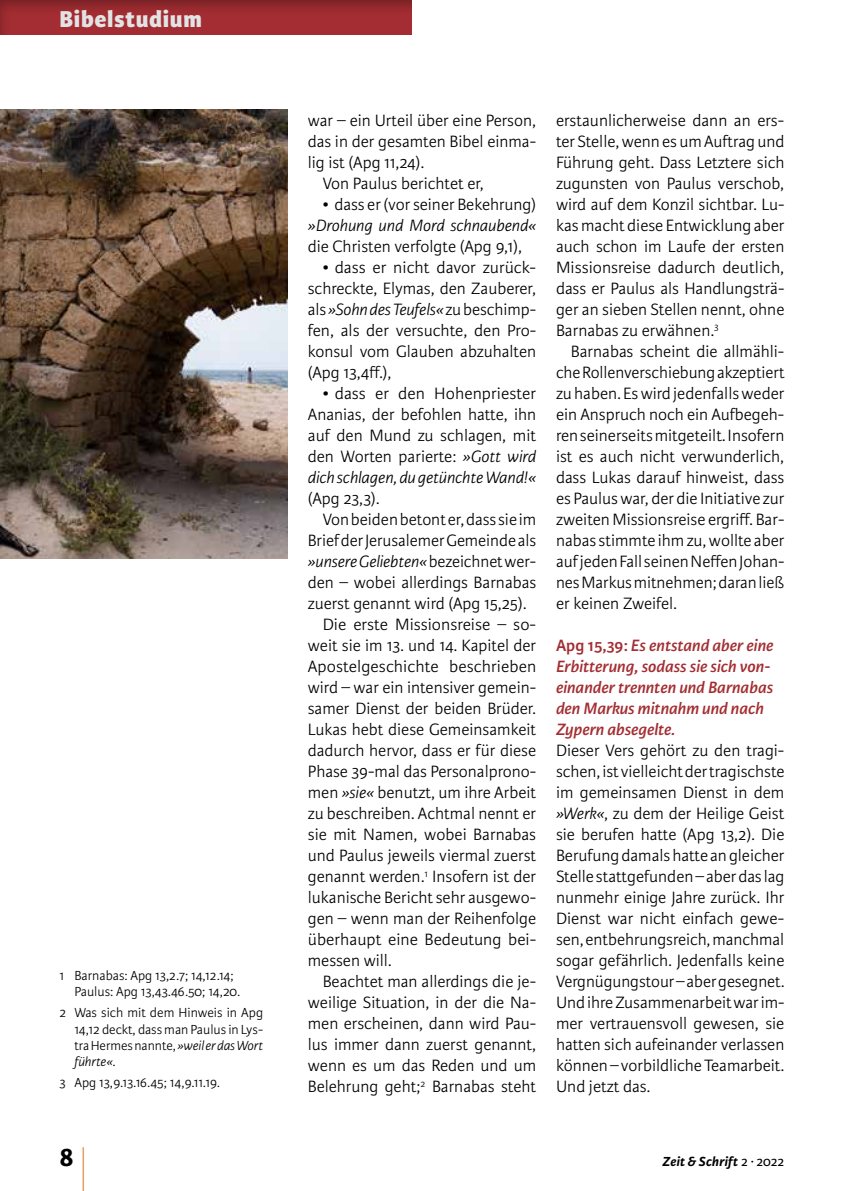
<style>
.page{position:relative;width:844px;height:1191px;background:#fff}
.page>*{position:absolute;margin:0;border:0;box-sizing:border-box;transform-origin:0 0}
.t1{font:300 59.5px "Karmina Sans Basic";color:#df7427;scale:.29 1}
.t2{font:700 28px "Karmina Sans Basic";color:#000}
.t3{font:800 24.5px "Karmina Sans Basic";letter-spacing:.025em;color:#e2e3e4}
.t4{font:300 17.5px/21px "Karmina Sans Basic";color:#000;text-align:justify}
.t5{font:italic 600 17.5px/21px "Karmina Sans Basic";color:#a32d32}
.t6{font:italic 300 17.5px "Karmina Sans Basic";color:#000}
.t7{font:300 14px/16.1px "Karmina Sans Basic";color:#000}
.t8{font:300 14px "Karmina Sans Basic";letter-spacing:-.025em;color:#000}
.t9{font:italic 700 14px "Karmina Sans Basic";letter-spacing:.015em;color:#000}
.s1{font-style:italic}
.s2{font-style:normal}
.s3{font-weight:400;font-style:normal}
</style>
<div class="page">
<div style="left:0;top:0;width:413px;height:35px;background:#000;opacity:.3"></div>
<img style="left:0;top:109px;width:288px;height:449px">
<h3 class="t3" style="left:60px;top:4px;width:144px">Bibelstudium</h3>
<p class="t7" style="left:74px;top:968px;width:167px;text-indent:-15px">1 Barnabas: Apg 13,2.7; 14,12.14;<br>Paulus: Apg 13,43.46.50; 14,20.</p>
<p class="t7" style="left:74px;top:1005px;width:190px;text-align:justify;text-indent:-15px">2 Was sich mit dem Hinweis in Apg 14,12 deckt, dass man Paulus in Lys&shy;tra Hermes nannte, <span class="s1">»weil er das Wort führte«</span>.</p>
<p class="t8" style="left:60px;top:1074px;width:162px">3 Apg 13,9.13.16.45; 14,9.11.19.</p>
<p class="t4" style="left:308px;top:110px;width:230px">war – ein Urteil über eine Person,</p>
<p class="t4" style="left:308px;top:131px;width:230px">das in der gesamten Bibel einma-</p>
<p class="t4" style="left:308px;top:152px;width:118px">lig ist (Apg 11,24).</p>
<p class="t4" style="left:322px;top:173px;width:163px">Von Paulus berichtet er,</p>
<p class="t4" style="left:322px;top:194px;width:215px">• dass er(vorseiner Bekehrung)</p>
<p class="t6" style="left:308px;top:216px;width:230px">»Drohung und Mord schnaubend«</p>
<p class="t4" style="left:308px;top:236px;width:216px">die Christen verfolgte (Apg 9,1),</p>
<p class="t4" style="left:308px;top:257px;width:230px;text-indent:15px">• dass er nicht davor zurück&shy;schreckte, Elymas, den Zauberer, als <span class="s1">»Sohn des Teufels«</span> zu beschimp&shy;fen, als der versuchte, den Pro&shy;konsul vom Glauben abzuhalten (Apg 13,4ff.),</p>
<p class="t4" style="left:308px;top:383px;width:230px;text-indent:15px">• dass er den Hohenpriester Ananias, der befohlen hatte, ihn auf den Mund zu schlagen, mit den Worten parierte: <span class="s1">»Gott wird dich schlagen, du getünchte Wand!«</span></p>
<p class="t4" style="left:308px;top:488px;width:73px">(Apg 23,3).</p>
<p class="t4" style="left:322px;top:509px;width:215px">Von beiden betont er, dass sie im</p>
<p class="t4" style="left:308px;top:530px;width:230px">Brief der Jerusalemer Gemeinde als</p>
<p class="t6" style="left:308px;top:552px;width:230px">»unsere Geliebten« <span class="s2">bezeichnet wer-</span></p>
<p class="t4" style="left:308px;top:572px;width:230px">den – wobei allerdings Barnabas</p>
<p class="t4" style="left:308px;top:593px;width:220px">zuerst genannt wird (Apg 15,25).</p>
<p class="t4" style="left:322px;top:614px;width:215px">Die erste Missionsreise – so-</p>
<p class="t4" style="left:308px;top:635px;width:230px">weit sie im 13. und 14. Kapitel der</p>
<p class="t4" style="left:308px;top:656px;width:230px">Apostelgeschichte beschrieben</p>
<p class="t4" style="left:308px;top:677px;width:230px">wird – war ein intensiver gemein-</p>
<p class="t4" style="left:308px;top:698px;width:230px">samer Dienst der beiden Brüder.</p>
<p class="t4" style="left:308px;top:719px;width:230px">Lukas hebt diese Gemeinsamkeit</p>
<p class="t4" style="left:308px;top:740px;width:230px">dadurch hervor, dass er für diese</p>
<p class="t4" style="left:308px;top:761px;width:230px">Phase 39-mal das Personalprono-</p>
<p class="t4" style="left:308px;top:782px;width:230px">men <span class="s1">»sie«</span> benutzt, um ihre Arbeit</p>
<p class="t4" style="left:308px;top:803px;width:230px">zu beschreiben. Achtmal nennt er</p>
<p class="t4" style="left:308px;top:824px;width:230px">sie mit Namen, wobei Barnabas</p>
<p class="t4" style="left:308px;top:845px;width:230px">und Paulus jeweils viermal zuerst</p>
<p class="t4" style="left:308px;top:866px;width:230px">genannt werden.<sup>1</sup> Insofern ist der</p>
<p class="t4" style="left:308px;top:887px;width:230px">lukanische Bericht sehr ausgewo-</p>
<p class="t4" style="left:308px;top:908px;width:230px">gen – wenn man der Reihenfolge</p>
<p class="t4" style="left:308px;top:929px;width:230px">überhaupt eine Bedeutung bei-</p>
<p class="t4" style="left:308px;top:950px;width:85px">messen will.</p>
<p class="t4" style="left:322px;top:971px;width:215px">Beachtet man allerdings die je-</p>
<p class="t4" style="left:308px;top:992px;width:230px">weilige Situation, in der die Na-</p>
<p class="t4" style="left:308px;top:1013px;width:230px">men erscheinen, dann wird Pau-</p>
<p class="t4" style="left:308px;top:1034px;width:230px">lus immer dann zuerst genannt,</p>
<p class="t4" style="left:308px;top:1055px;width:230px">wenn es um das Reden und um</p>
<p class="t4" style="left:308px;top:1076px;width:230px">Belehrung geht;<sup>2</sup> Barnabas steht</p>
<p class="t4" style="left:556px;top:110px;width:230px">erstaunlicherweise dann an ers&shy;ter Stelle, wenn es um Auftrag und Führung geht. Dass Letztere sich zugunsten von Paulus verschob, wird auf dem Konzil sichtbar. Lu&shy;kas macht diese Entwicklung aber auch schon im Laufe der ersten Missionsreise dadurch deutlich, dass er Paulus als Handlungsträ&shy;ger an sieben Stellen nennt, ohne Barnabas zu erwähnen.<sup>3</sup></p>
<p class="t4" style="left:556px;top:341px;width:230px;text-indent:15px">Barnabas scheint die allmähli&shy;che Rollenverschiebung akzeptiert zu haben. Es wird jedenfalls weder ein Anspruch noch ein Aufbegeh&shy;ren seinerseits mitgeteilt. Insofern ist es auch nicht verwunderlich, dass Lukas darauf hinweist, dass es Paulus war, der die Initiative zur zweiten Missionsreise ergriff. Bar&shy;nabas stimmte ihm zu, wollte aber auf jeden Fall seinen Neffen Johan&shy;nes Markus mitnehmen; daran ließ er keinen Zweifel.</p>
<p class="t5" style="left:556px;top:635px;width:219px"><span class="s2">Apg 15,39:</span> Es entstand aber eine<br>Erbitterung, sodass sie sich von&shy;einander trennten und Barnabas den Markus mitnahm und nach<br>Zypern absegelte.</p>
<p class="t4" style="left:556px;top:740px;width:230px">Dieser Vers gehört zu den tragi&shy;schen, ist vielleicht der tragischste im gemeinsamen Dienst in dem <span class="s1">»Werk«</span>, zu dem der Heilige Geist sie berufen hatte (Apg 13,2). Die Berufung damals hatte an gleicher Stelle stattgefunden – aber das lag nunmehr einige Jahre zurück. Ihr Dienst war nicht einfach gewe&shy;sen, entbehrungsreich, manchmal sogar gefährlich. Jedenfalls keine Vergnügungstour – aber gesegnet.<br>Und ihre Zusammenarbeit war im&shy;mer vertrauensvoll gewesen, sie hatten sich aufeinander verlassen können – vorbildliche Teamarbeit.<br>Und jetzt das.</p>
<h2 class="t2" style="left:60px;top:1141px;width:16px">8</h2>
<h1 class="t1" style="left:81px;top:1140px;width:17px">|</h1>
<p class="t9" style="left:662px;top:1153px;width:123px">Zeit &amp; Schrift <span class="s3">2 ∙ 2022</span></p>
</div>
